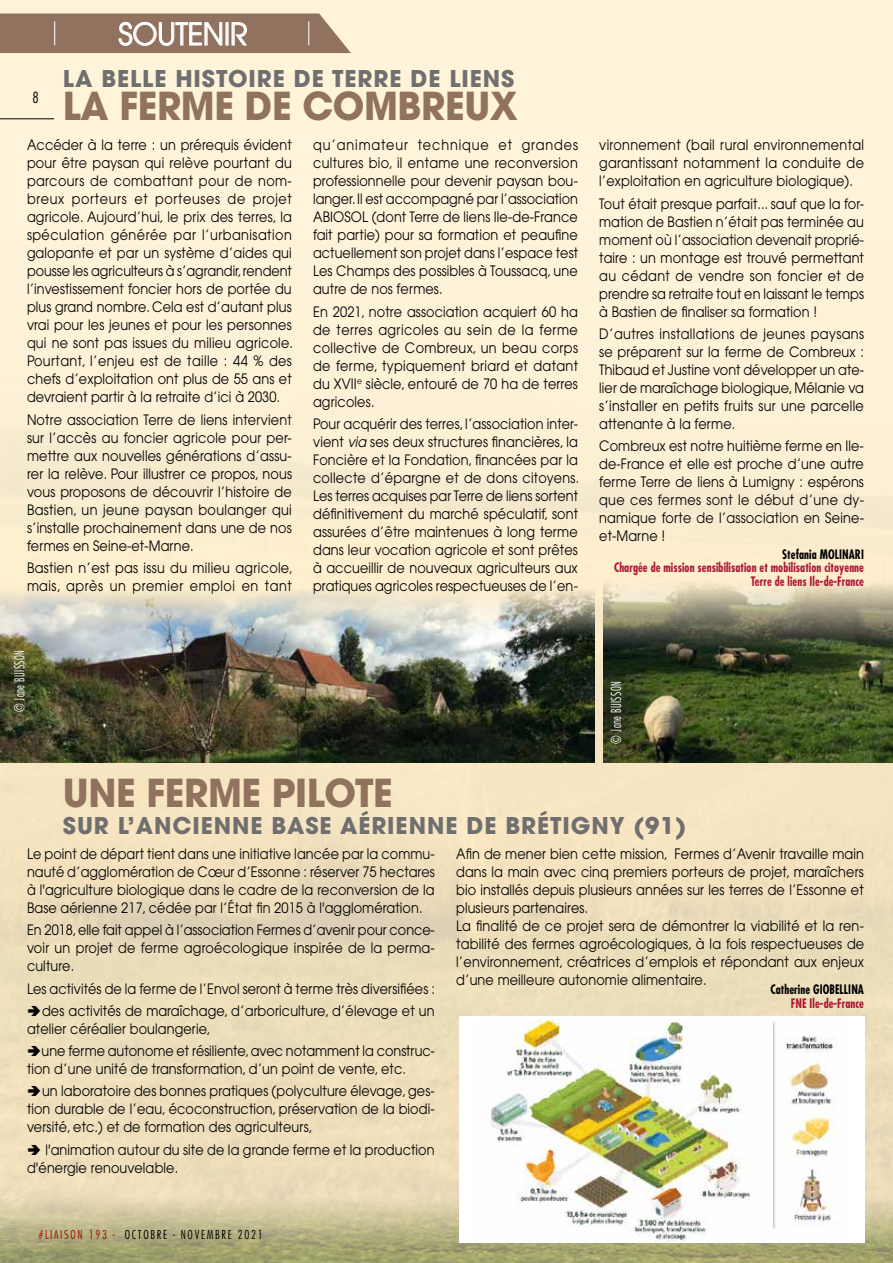
<style>
.page{position:relative;width:893px;height:1263px;background:#fff}
.page>*{position:absolute;margin:0;border:0;box-sizing:border-box;transform-origin:0 0}
.t1{font:700 38.25px "Avant Garde";letter-spacing:-.01em;color:#90725f}
.t2{font:30.3px "Avant Garde";letter-spacing:-.01em;color:#fff;scale:.95 1}
.t3{font:700 22.95px "Avant Garde";letter-spacing:.04em;color:#706f6f}
.t4{font:300 condensed 15px "Futura";color:#000}
.t5{font:14.25px/18px "Avant Garde";letter-spacing:.01em;color:#000;text-align:justify;scale:.9 1}
.t6{font:300 condensed 13.5px "Futura";letter-spacing:.04em;color:#fff;scale:.81 1}
.t7{font:700 condensed 12.75px/13.5px "Futura";letter-spacing:.005em;color:#af1834;text-align:right;scale:.9 1}
.t8{font:700 condensed 12.75px "Futura";letter-spacing:.005em;color:#000;scale:.9 1}
.t9{font:300 condensed 12px "Futura";letter-spacing:.14em;color:#000}
.s1{font-style:italic}
.s2{color:#e31613}
</style>
<div class="page">
<img style="left:0;top:0;width:893px;height:1175px">
<img style="left:0;top:589px;width:594px;height:173px">
<svg style="left:0;top:14px;width:351px;height:39px"></svg>
<img style="left:0;top:1175px;width:893px;height:88px">
<img style="left:604px;top:581px;width:289px;height:181px">
<div style="left:459px;top:1016px;width:405px;height:226px;background:#fff"></div>
<img style="left:490px;top:1019px;width:347px;height:222px">
<svg style="left:28px;top:1005px;width:12px;height:11px"></svg>
<svg style="left:28px;top:1046px;width:12px;height:10px"></svg>
<svg style="left:28px;top:1086px;width:12px;height:10px"></svg>
<svg style="left:28px;top:1144px;width:12px;height:11px"></svg>
<p class="t4" style="left:33px;top:88px;width:8px">8</p>
<h2 class="t2" style="left:118px;top:16px;width:137px">SOUTENIR</h2>
<h3 class="t3" style="left:63px;top:64px;width:453px">LA BELLE HISTOIRE DE TERRE DE LIENS</h3>
<h1 class="t1" style="left:63px;top:81px;width:457px">LA FERME DE COMBREUX</h1>
<p class="t5" style="left:27px;top:136px;width:297px">Accéder à la terre : un prérequis évident pour être paysan qui relève pourtant du parcours de combattant pour de nom&shy;breux porteurs et porteuses de projet agricole. Aujourd’hui, le prix des terres, la spéculation générée par l’urbanisation galopante et par un système d’aides qui pousse les agriculteurs à s’agrandir, rendent l’investissement foncier hors de portée du plus grand nombre. Cela est d’autant plus vrai pour les jeunes et pour les personnes qui ne sont pas issues du milieu agricole.<br>Pourtant, l’enjeu est de taille : 44 % des chefs d’exploitation ont plus de 55 ans et devraient partir à la retraite d’ici à 2030.</p>
<p class="t5" style="left:27px;top:410px;width:296px">Notre association Terre de liens intervient sur l’accès au foncier agricole pour per&shy;mettre aux nouvelles générations d’assu&shy;rer la relève. Pour illustrer ce propos, nous vous proposons de découvrir l’histoire de Bastien, un jeune paysan boulanger qui s’installe prochainement dans une de nos fermes en Seine-et-Marne.</p>
<p class="t5" style="left:27px;top:559px;width:297px">Bastien n’est pas issu du milieu agricole, mais, après un premier emploi en tant</p>
<p class="t5" style="left:313px;top:136px;width:296px">qu’animateur technique et grandes cultures bio, il entame une reconversion professionnelle pour devenir paysan bou&shy;langer. Il est accompagné par l’association ABIOSOL (dont Terre de liens Ile-de-France fait partie) pour sa formation et peaufine actuellement son projet dans l’espace test Les Champs des possibles à Toussacq, une autre de nos fermes.</p>
<p class="t5" style="left:313px;top:302px;width:296px">En 2021, notre association acquiert 60 ha de terres agricoles au sein de la ferme collective de Combreux, un beau corps de ferme, typiquement briard et datant du XVII<sup>e</sup> siècle, entouré de 70 ha de terres agricoles.</p>
<p class="t5" style="left:313px;top:415px;width:297px">Pour acquérir des terres, l’association inter&shy;vient <span class="s1">via</span> ses deux structures financières, la Foncière et la Fondation, financées par la collecte d’épargne et de dons citoyens.<br>Les terres acquises par Terre de liens sortent définitivement du marché spéculatif, sont assurées d’être maintenues à long terme dans leur vocation agricole et sont prêtes à accueillir de nouveaux agriculteurs aux pratiques agricoles respectueuses de l’en-</p>
<p class="t5" style="left:599px;top:136px;width:296px">vironnement (bail rural environnemental garantissant notamment la conduite de l’exploitation en agriculture biologique).</p>
<p class="t5" style="left:599px;top:194px;width:296px">Tout était presque parfait... sauf que la for&shy;mation de Bastien n’était pas terminée au moment où l’association devenait proprié&shy;taire : un montage est trouvé permettant au cédant de vendre son foncier et de prendre sa retraite tout en laissant le temps à Bastien de finaliser sa formation !</p>
<p class="t5" style="left:599px;top:325px;width:296px">D’autres installations de jeunes paysans se préparent sur la ferme de Combreux :<br>Thibaud et Justine vont développer un ate&shy;lier de maraîchage biologique, Mélanie va s’installer en petits fruits sur une parcelle attenante à la ferme.</p>
<p class="t5" style="left:599px;top:437px;width:296px">Combreux est notre huitième ferme en Ile&shy;de-France et elle est proche d’une autre ferme Terre de liens à Lumigny : espérons que ces fermes sont le début d’une dy&shy;namique forte de l’association en Seine&shy;et-Marne !</p>
<p class="t8" style="left:782px;top:546px;width:92px">Stefania MOLINARI</p>
<p class="t7" style="left:614px;top:561px;width:279px">Chargée de mission sensibilisation et mobilisation citoyenne<br>Terre de liens Ile-de-France</p>
<p class="t6" style="left:11px;top:712px;width:79px;rotate:-90deg">© Jane BUISSON</p>
<p class="t6" style="left:608px;top:744px;width:79px;rotate:-90deg">© Jane BUISSON</p>
<h1 class="t1" style="left:63px;top:768px;width:331px">UNE FERME PILOTE</h1>
<h3 class="t3" style="left:63px;top:811px;width:625px">SUR L’ANCIENNE BASE AÉRIENNE DE BRÉTIGNY (91)</h3>
<p class="t5" style="left:27px;top:845px;width:455px">Le point de départ tient dans une initiative lancée par la commu&shy;nauté d’agglomération de Cœur d’Essonne : réserver 75 hectares à l'agriculture biologique dans le cadre de la reconversion de la Base aérienne 217, cédée par l’État fin 2015 à l'agglomération.</p>
<p class="t5" style="left:27px;top:921px;width:455px">En 2018, elle fait appel à l’association Fermes d’avenir pour conce&shy;voir un projet de ferme agroécologique inspirée de la perma&shy;culture.</p>
<p class="t5" style="left:27px;top:977px;width:455px;line-height:22.2px;text-align:right">Les activités de la ferme de l’Envol seront à terme très diversifiées : des activités de maraîchage, d’arboriculture, d’élevage et un</p>
<p class="t5" style="left:42px;top:1017px;width:438px;line-height:22.2px;text-indent:-15px">atelier céréalier boulangerie,<br>une ferme autonome et résiliente, avec notamment la construc-</p>
<p class="t5" style="left:42px;top:1058px;width:438px;line-height:22.2px;text-indent:-15px">tion d’une unité de transformation, d’un point de vente, etc.<br>un laboratoire des bonnes pratiques (polyculture élevage, ges-</p>
<p class="t5" style="left:27px;top:1100px;width:455px">tion durable de l’eau, écoconstruction, préservation de la biodi&shy;versité, etc.) et de formation des agriculteurs,</p>
<p class="t5" style="left:27px;top:1140px;width:454px;text-indent:18px">l'animation autour du site de la grande ferme et la production d'énergie renouvelable.</p>
<p class="t5" style="left:456px;top:845px;width:455px;text-align:left">Afin de mener bien cette mission, Fermes d’Avenir travaille main dans la main avec cinq premiers porteurs de projet, maraîchers bio installés depuis plusieurs années sur les terres de l’Essonne et plusieurs partenaires.<br>La finalité de ce projet sera de démontrer la viabilité et la ren&shy;tabilité des fermes agroécologiques, à la fois respectueuses de l’environnement, créatrices d’emplois et répondant aux enjeux d’une meilleure autonomie alimentaire.</p>
<p class="t8" style="left:771px;top:981px;width:105px">Catherine GIOBELLINA</p>
<p class="t7" style="left:791px;top:996px;width:83px">FNE Ile-de-France</p>
<p class="t9" style="left:38px;top:1227px;width:226px"><span class="s2">#LIAISON 193 -</span> OCTOBRE - NOVEMBRE 2021</p>
</div>
